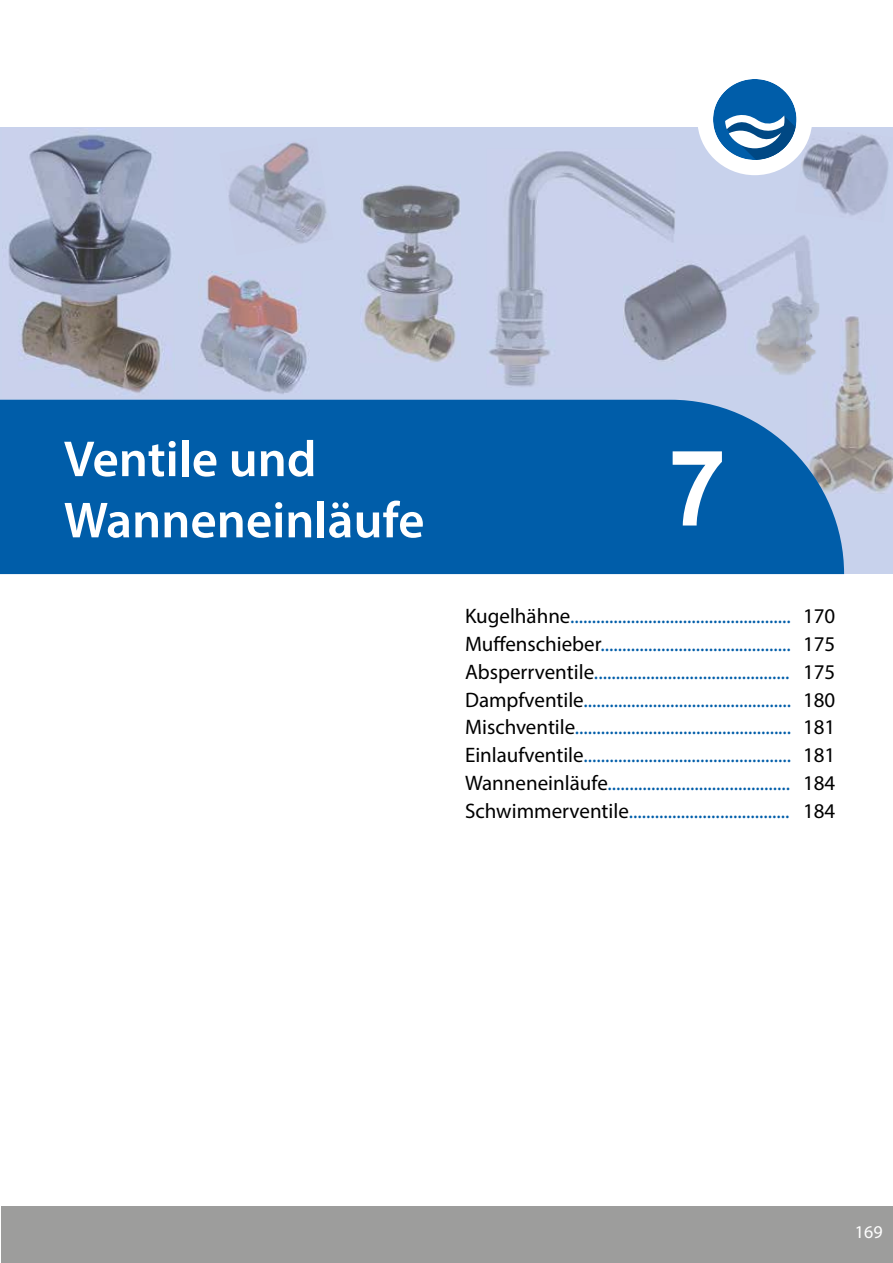
<style>
.page{position:relative;width:893px;height:1263px;background:#fff}
.page>*{position:absolute;margin:0;border:0;box-sizing:border-box;transform-origin:0 0}
.t1{font:700 105px "Arial";color:#fff}
.t2{font:600 51px/61.2px "Myriad Pro";color:#fff}
.t3{font:21px/27.8px "Myriad Pro";color:#005da9;text-align:justify}
.t4{font:18px "Myriad Pro";color:#fff}
.s1{color:#000}
</style>
<div class="page">
<div style="left:0;top:128px;width:893px;height:446px;background:#c8d2ec"></div>
<img style="left:836px;top:316px;width:57px;height:178px">
<img style="left:228px;top:142px;width:99px;height:103px">
<img style="left:200px;top:272px;width:109px;height:122px">
<img style="left:8px;top:129px;width:163px;height:264px">
<img style="left:362px;top:184px;width:99px;height:179px">
<img style="left:489px;top:151px;width:186px;height:236px">
<img style="left:796px;top:128px;width:92px;height:87px">
<img style="left:623px;top:234px;width:196px;height:142px">
<img style="left:807px;top:314px;width:12px;height:62px">
<div style="left:0;top:400px;width:844px;height:174px;background:#005da9"></div>
<div style="left:1px;top:1206px;width:892px;height:57px;background:#9d9d9c"></div>
<div style="left:697px;top:64px;width:115px;height:111px;background:#fff;border-radius:50%"></div>
<div style="left:713px;top:79px;width:83px;height:81px;background:#005da9;border-radius:50%"></div>
<svg style="left:725px;top:111px;width:71px;height:49px"></svg>
<h2 class="t2" style="left:64px;top:427px;width:362px">Ventile und<br>Wanneneinläufe</h2>
<h1 class="t1" style="left:668px;top:419px;width:60px">7</h1>
<p class="t3" style="left:465px;top:602px;width:372px"><span class="s1">Kugelhähne</span>................................................... <span class="s1">170<br>Muffenschieber</span>............................................ <span class="s1">175<br>Absperrventile</span>............................................. <span class="s1">175<br>Dampfventile</span>................................................ <span class="s1">180<br>Mischventile</span>.................................................. <span class="s1">181<br>Einlaufventile</span>................................................ <span class="s1">181<br>Wanneneinläufe</span>.......................................... <span class="s1">184<br>Schwimmerventile</span>..................................... <span class="s1">184</span></p>
<p class="t4" style="left:855px;top:1220px;width:29px">169</p>
</div>
